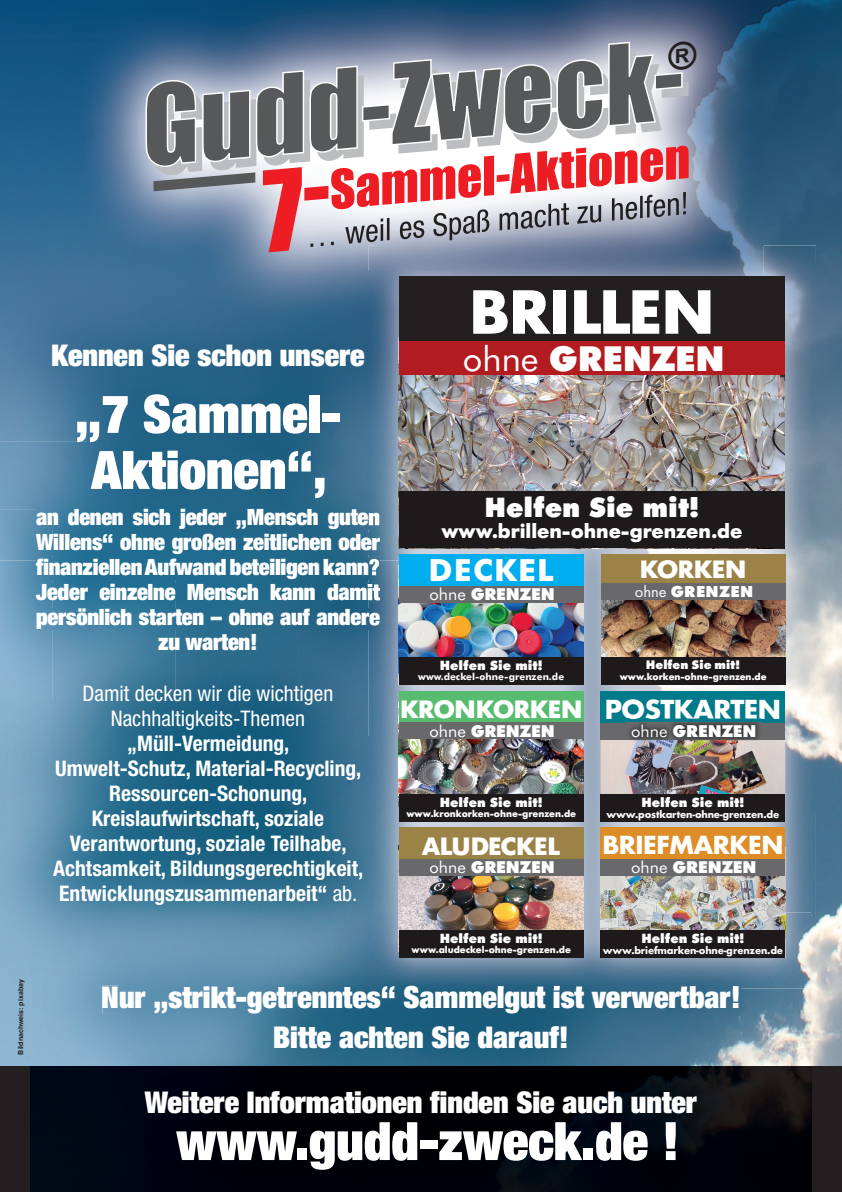
<style>
.page{position:relative;width:842px;height:1192px;background:#fff}
.page>*{position:absolute;margin:0;border:0;box-sizing:border-box;transform-origin:0 0}
.t1{font:700 61.6px "Futura BQ";letter-spacing:-.01em;color:#fff}
.t2{font:900 condensed 53px/56px "Helvetica Neue LT Std";color:#fff;text-align:center}
.t3{font:900 34.5px "Futura BT";color:#fff}
.t4{font:700 30.6px "Futura BT";letter-spacing:.04em;color:#fff}
.t5{font:900 condensed 30px/40px "Helvetica Neue LT Std";color:#fff;text-align:center}
.t6{font:900 27px "Futura BT";color:#fff}
.t7{font:700 25.45px "Futura";letter-spacing:-.04em;color:#fff}
.t8{font:700 24.8px "Futura BQ";letter-spacing:-.02em;color:#fff}
.t9{font:700 24.75px "Futura BQ";letter-spacing:-.02em;color:#fff}
.t10{font:700 24.2px "Futura";letter-spacing:-.04em;color:#fff}
.t11{font:900 condensed 22.5px/25px "Helvetica Neue LT Std";letter-spacing:-.01em;color:#fff;text-align:center}
.t12{font:900 22.3px "Futura BT";color:#fff}
.t13{font:700 condensed 21.5px/25px "Helvetica Neue LT Std";color:#fff;text-align:center}
.t14{font:condensed 21.5px/25px "Helvetica Neue LT Std";color:#fff;text-align:center}
.t15{font:700 20.1px "Futura BQ";color:#fff}
.t16{font:18.3px/16.1px "Futura BT";color:#fff;text-align:center}
.t17{font:900 16.5px "Futura BT";color:#fff}
.t18{font:800 16.5px "Futura PT";letter-spacing:.01em;color:#fff}
.t19{font:900 12.9px "Futura BT";color:#fff}
.t20{font:800 12.9px "Futura PT";color:#fff}
.t21{font:700 9.6px "Futura BQ";color:#fff}
.t22{font:700 9.6px "Futura";letter-spacing:-.02em;color:#fff}
.t23{font:700 9.6px "Futura BT";color:#fff}
.t24{font:700 7px "Helvetica";color:#231f20}
.s1{font-weight:400}
</style>
<div class="page">
<img style="left:0;top:561px;width:842px;height:506px">
<img style="left:0;top:0;width:76px;height:272px">
<img style="left:764px;top:0;width:78px;height:262px">
<img style="left:816px;top:262px;width:26px;height:299px">
<svg style="left:0;top:1067px;width:842px;height:125px;background:#04060e"></svg>
<img style="left:0;top:510px;width:52px;height:415px">
<img style="left:52px;top:579px;width:316px;height:334px">
<div style="left:0;top:925px;width:30px;height:52px;background:#87b1cd"></div>
<img style="left:0;top:272px;width:88px;height:238px">
<img style="left:88px;top:320px;width:280px;height:189px">
<img style="left:52px;top:529px;width:316px;height:30px">
<img style="left:36px;top:509px;width:332px;height:20px">
<img style="left:36px;top:534px;width:332px;height:20px">
<img style="left:36px;top:559px;width:332px;height:20px">
<img style="left:36px;top:584px;width:332px;height:17px">
<img style="left:37px;top:609px;width:331px;height:20px">
<img style="left:30px;top:977px;width:89px;height:90px">
<img style="left:119px;top:977px;width:320px;height:9px">
<img style="left:740px;top:988px;width:71px;height:79px">
<img style="left:119px;top:1013px;width:621px;height:54px">
<img style="left:30px;top:913px;width:338px;height:64px">
<img style="left:102px;top:986px;width:532px;height:27px">
<img style="left:634px;top:988px;width:107px;height:25px">
<img style="left:76px;top:0;width:617px;height:238px">
<img style="left:693px;top:0;width:71px;height:245px">
<img style="left:76px;top:238px;width:292px;height:34px">
<img style="left:76px;top:272px;width:292px;height:48px">
<img style="left:454px;top:561px;width:362px;height:249px">
<img style="left:454px;top:810px;width:276px;height:103px">
<img style="left:730px;top:810px;width:86px;height:107px">
<img style="left:811px;top:917px;width:5px;height:71px">
<img style="left:747px;top:245px;width:69px;height:316px">
<img style="left:454px;top:548px;width:293px;height:13px">
<img style="left:368px;top:275px;width:86px;height:702px">
<img style="left:368px;top:509px;width:12px;height:20px">
<img style="left:368px;top:534px;width:12px;height:20px">
<img style="left:368px;top:561px;width:12px;height:18px">
<svg style="left:368px;top:559px;width:12px;height:2px"></svg>
<img style="left:368px;top:584px;width:12px;height:17px">
<img style="left:368px;top:609px;width:12px;height:20px">
<img style="left:439px;top:913px;width:195px;height:73px">
<img style="left:634px;top:913px;width:177px;height:75px">
<img style="left:368px;top:986px;width:373px;height:2px">
<img style="left:368px;top:245px;width:396px;height:30px">
<img style="left:601px;top:875px;width:184px;height:56px">
<div style="left:601px;top:828px;width:184px;height:31px;background:#de8c26"></div>
<div style="left:601px;top:859px;width:184px;height:16px;background:#69696c"></div>
<div style="left:601px;top:931px;width:184px;height:27px;background:#1e1a1b"></div>
<img style="left:399px;top:739px;width:185px;height:55px">
<div style="left:399px;top:691px;width:185px;height:32px;background:#57bc6f"></div>
<div style="left:399px;top:723px;width:185px;height:16px;background:#69696c"></div>
<div style="left:399px;top:794px;width:185px;height:28px;background:#1e1a1b"></div>
<img style="left:399px;top:602px;width:185px;height:56px">
<div style="left:399px;top:555px;width:185px;height:31px;background:#00aeef"></div>
<div style="left:399px;top:586px;width:185px;height:16px;background:#69696c"></div>
<div style="left:399px;top:658px;width:185px;height:27px;background:#1e1a1b"></div>
<img style="left:399px;top:875px;width:185px;height:56px">
<div style="left:399px;top:828px;width:185px;height:31px;background:#9b8348"></div>
<div style="left:399px;top:859px;width:185px;height:16px;background:#69696c"></div>
<div style="left:399px;top:931px;width:185px;height:27px;background:#1e1a1b"></div>
<img style="left:399px;top:375px;width:386px;height:116px">
<div style="left:399px;top:276px;width:386px;height:65px;background:#231f20"></div>
<div style="left:399px;top:341px;width:386px;height:34px;background:#b21b1f"></div>
<div style="left:399px;top:491px;width:386px;height:57px;background:#1e1a1b"></div>
<img style="left:601px;top:739px;width:184px;height:56px">
<div style="left:601px;top:795px;width:184px;height:27px;background:#1e1a1b"></div>
<div style="left:601px;top:692px;width:184px;height:31px;background:#017b8c"></div>
<div style="left:601px;top:723px;width:184px;height:16px;background:#69696c"></div>
<img style="left:626px;top:719px;width:135px;height:24px">
<img style="left:601px;top:599px;width:184px;height:58px">
<div style="left:601px;top:555px;width:184px;height:28px;background:#9b8348"></div>
<div style="left:601px;top:583px;width:184px;height:16px;background:#69696c"></div>
<div style="left:601px;top:657px;width:184px;height:28px;background:#1e1a1b"></div>
<svg style="left:36px;top:559px;width:12px;height:16px"></svg>
<svg style="left:430px;top:1091px;width:16px;height:22px"></svg>
<svg style="left:146px;top:41px;width:550px;height:206px"></svg>
<h3 class="t5" style="left:51px;top:334px;width:315px">Kennen Sie schon unsere</h3>
<h2 class="t2" style="left:75px;top:385px;width:267px">„7 Sammel-<br>Aktionen“,</h2>
<p class="t11" style="left:36px;top:504px;width:345px">an denen sich jeder „Mensch guten<br>Willens“ ohne großen zeitlichen oder nanziellen Aufwand beteiligen kann?<br>Jeder einzelne Mensch kann damit persönlich starten – ohne auf andere zu warten!</p>
<p class="t14" style="left:83px;top:680px;width:252px">Damit decken wir die wichtigen<br>Nachhaltigkeits-Themen</p>
<p class="t13" style="left:53px;top:730px;width:311px">„Müll-Vermeidung,<br>Umwelt-Schutz, Material-Recycling,<br>Ressourcen-Schonung,<br>Kreislaufwirtschaft, soziale<br>Verantwortung, soziale Teilhabe,<br>Achtsamkeit, Bildungsgerechtigkeit,<br>Entwicklungszusammenarbeit“ <span class="s1">ab.</span></p>
<h1 class="t1" style="left:469px;top:274px;width:247px">BRILLEN</h1>
<h3 class="t3" style="left:463px;top:337px;width:263px"><span class="s1">ohne</span> GRENZEN</h3>
<p class="t6" style="left:484px;top:491px;width:217px">Helfen Sie mit!</p>
<p class="t15" style="left:441px;top:519px;width:302px">www.brillen-ohne-grenzen.de</p>
<h3 class="t4" style="left:428px;top:552px;width:127px">DECKEL</h3>
<p class="t17" style="left:429px;top:584px;width:127px"><span class="s1">ohne</span> GRENZEN</p>
<p class="t9" style="left:640px;top:554px;width:108px">KORKEN</p>
<p class="t18" style="left:635px;top:580px;width:120px"><span class="s1">ohne</span> GRENZEN</p>
<p class="t19" style="left:440px;top:657px;width:104px">Helfen Sie mit!</p>
<p class="t23" style="left:418px;top:671px;width:147px">www.deckel-ohne-grenzen.de</p>
<p class="t20" style="left:646px;top:657px;width:96px">Helfen Sie mit!</p>
<p class="t21" style="left:620px;top:671px;width:148px">www.korken-ohne-grenzen.de</p>
<p class="t8" style="left:400px;top:694px;width:184px">KRONKORKEN</p>
<p class="t17" style="left:429px;top:721px;width:127px"><span class="s1">ohne</span> GRENZEN</p>
<p class="t7" style="left:605px;top:691px;width:178px">POSTKARTEN</p>
<p class="t17" style="left:631px;top:721px;width:127px"><span class="s1">ohne</span> GRENZEN</p>
<p class="t19" style="left:440px;top:794px;width:104px">Helfen Sie mit!</p>
<p class="t21" style="left:406px;top:808px;width:171px">www.kronkorken-ohne-grenzen.de</p>
<p class="t8" style="left:422px;top:831px;width:140px">ALUDECKEL</p>
<p class="t17" style="left:429px;top:857px;width:127px"><span class="s1">ohne</span> GRENZEN</p>
<p class="t16" style="left:638px;top:791px;width:111px">Wir sammeln auch</p>
<p class="t12" style="left:608px;top:825px;width:171px">BRIEFMARKEN</p>
<p class="t19" style="left:641px;top:794px;width:104px">Helfen Sie mit!</p>
<p class="t22" style="left:607px;top:807px;width:174px">www.postkarten-ohne-grenzen.de</p>
<p class="t10" style="left:602px;top:827px;width:183px">BRIEFMARKEN</p>
<p class="t17" style="left:631px;top:857px;width:127px"><span class="s1">ohne</span> GRENZEN</p>
<p class="t24" style="left:17px;top:1054px;width:77px;rotate:-90deg">Bildnachweis: pixabay</p>
<p class="t19" style="left:440px;top:931px;width:104px">Helfen Sie mit!</p>
<p class="t21" style="left:412px;top:944px;width:161px">www.aludeckel-ohne-grenzen.de</p>
<p class="t19" style="left:641px;top:931px;width:104px">Helfen Sie mit!</p>
<p class="t22" style="left:603px;top:943px;width:182px">www.briefmarken-ohne-grenzen.de</p>
<h3 class="t5" style="left:101px;top:976px;width:641px">Nur „strikt-getrenntes“ Sammelgut ist verwertbar!<br>Bitte achten Sie darauf!</h3>
<h3 class="t5" style="left:145px;top:1082px;width:553px">Weitere Informationen nden Sie auch unter</h3>
<h2 class="t2" style="left:176px;top:1112px;width:505px">www.gudd-zweck.de !</h2>
</div>
